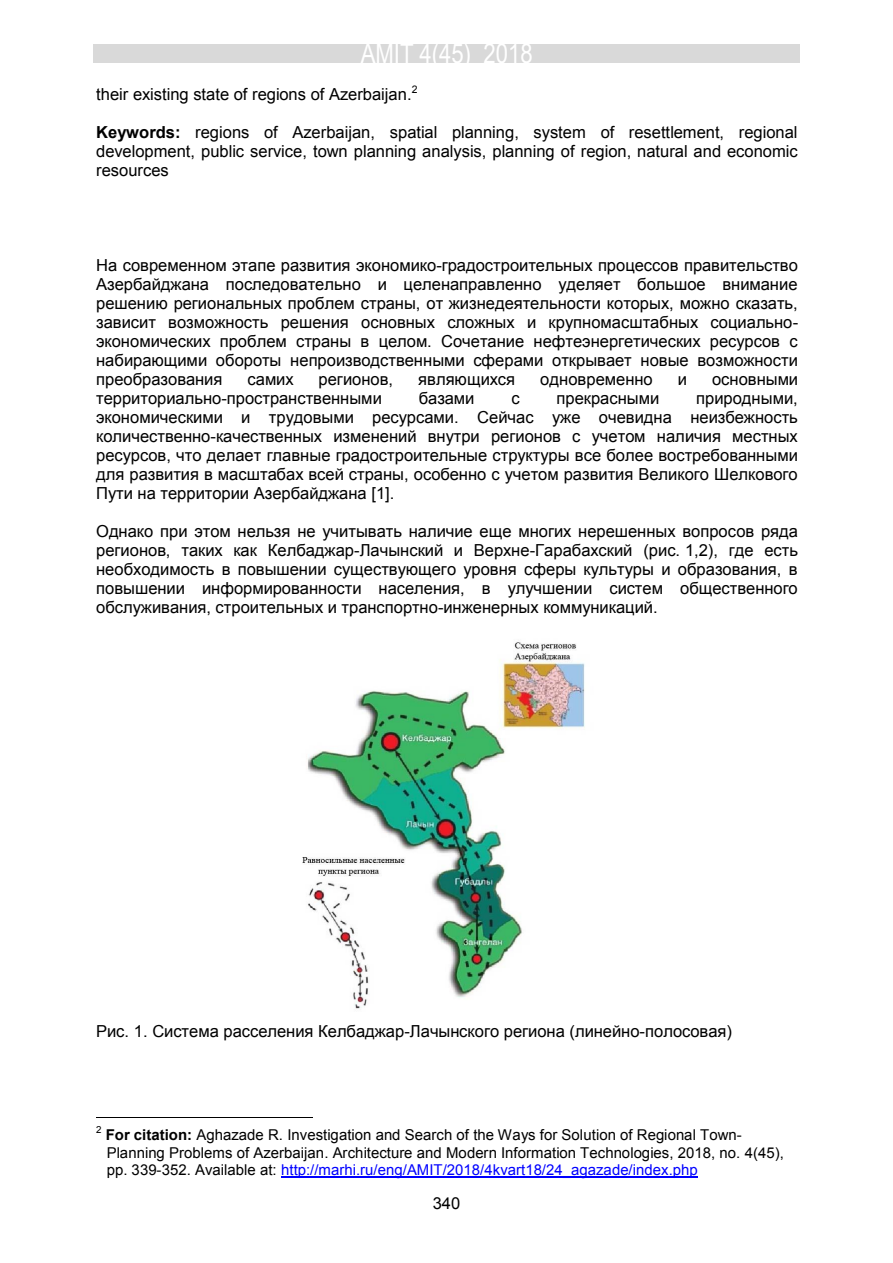
<style>
.page{position:relative;width:893px;height:1263px;background:#fff}
.page>*{position:absolute;margin:0;border:0;box-sizing:border-box;transform-origin:0 0}
.t1{font:27px "Arial Narrow";color:#fff}
.t2{font:16.5px/19px "Arial";color:#000;text-align:justify}
.t3{font:16.5px/19px "Arial";color:#000;text-align:justify}
.t4{font:15px/17.2px "Arial";color:#000}
.t5{font:10.5px "Arial";color:#000}
.t6{font:9.75px "Arial";color:#000}
.s1{font-weight:700}
.s2{font-style:inherit}
.s3{color:#00f}
</style>
<div class="page">
<div style="left:93px;top:44px;width:707px;height:19px;background:#d9d9d9"></div>
<img style="left:302px;top:642px;width:283px;height:367px">
<hr style="left:96px;top:1117px;width:216px;height:1px;background:#000">
<hr style="left:281px;top:1176px;width:417px;height:1px;background:#00f">
<h1 class="t1" style="left:361px;top:34px;width:173px">AMIT 4(45) 2018</h1>
<p class="t3" style="left:96px;top:85px;width:317px">their existing state of regions of Azerbaijan.</p>
<p class="t5" style="left:412px;top:82px;width:7px">2</p>
<p class="t3" style="left:96px;top:123px;width:703px"><span class="s1">Keywords:</span> regions of Azerbaijan, spatial planning, system of resettlement, regional development, public service, town planning analysis, planning of region, natural and economic resources</p>
<p class="t2" style="left:96px;top:256px;width:704px">На современном этапе развития экономико<span class="s2">-</span>градостроительных процессов правительство Азербайджана последовательно и целенаправленно уделяет большое внимание решению региональных проблем страны, от жизнедеятельности которых, можно сказать, зависит возможность решения основных сложных и крупномасштабных социально&shy;экономических проблем страны в целом. Сочетание нефтеэнергетических ресурсов с набирающими обороты непроизводственными сферами открывает новые возможности преобразования</p>
<p class="t2" style="left:248px;top:370px;width:48px">самих</p>
<p class="t2" style="left:319px;top:370px;width:76px">регионов,</p>
<p class="t2" style="left:418px;top:370px;width:98px">являющихся</p>
<p class="t2" style="left:540px;top:370px;width:114px">одновременно</p>
<p class="t2" style="left:678px;top:370px;width:11px">и</p>
<p class="t2" style="left:712px;top:370px;width:88px">основными</p>
<p class="t2" style="left:96px;top:389px;width:287px">территориально<span class="s2">-</span>пространственными</p>
<p class="t2" style="left:419px;top:389px;width:57px">базами</p>
<p class="t2" style="left:511px;top:389px;width:10px">с</p>
<p class="t2" style="left:556px;top:389px;width:104px">прекрасными</p>
<p class="t2" style="left:96px;top:389px;width:703px;text-indent:600px">природными, экономическими и трудовыми ресурсами. Сейчас уже очевидна неизбежность количественно<span class="s2">-</span>качественных изменений внутри регионов с учетом наличия местных ресурсов, что делает главные градостроительные структуры все более востребованными для развития в масштабах всей страны, особенно с учетом развития Великого Шелкового Пути на территории Азербайджана [1].</p>
<p class="t2" style="left:96px;top:522px;width:703px">Однако при этом нельзя не учитывать наличие еще многих нерешенных вопросов ряда регионов, таких как Келбаджар<span class="s2">-</span>Лачынский и Верхне<span class="s2">-</span>Гарабахский (рис. 1,2), где есть необходимость в повышении существующего уровня сферы культуры и образования, в повышении информированности населения, в улучшении систем общественного обслуживания, строительных и транспортно<span class="s2">-</span>инженерных коммуникаций.</p>
<p class="t2" style="left:96px;top:1021px;width:637px">Рис. 1. Система расселения Келбаджар<span class="s2">-</span>Лачынского региона (линейно<span class="s2">-</span>полосовая)</p>
<p class="t6" style="left:96px;top:1123px;width:7px">2</p>
<p class="t4" style="left:106px;top:1126px;width:680px"><span class="s1">For citation:</span> Aghazade R. Investigation and Search of the Ways for Solution of Regional Town-<br>Planning Problems of Azerbaijan. Architecture and Modern Information Technologies, 2018, no. 4(45), pp. 339-352. Available at: <span class="s3">http://marhi.ru/eng/AMIT/2018/4kvart18/24_agazade/index.php</span></p>
<p class="t3" style="left:433px;top:1193px;width:29px">340</p>
</div>
